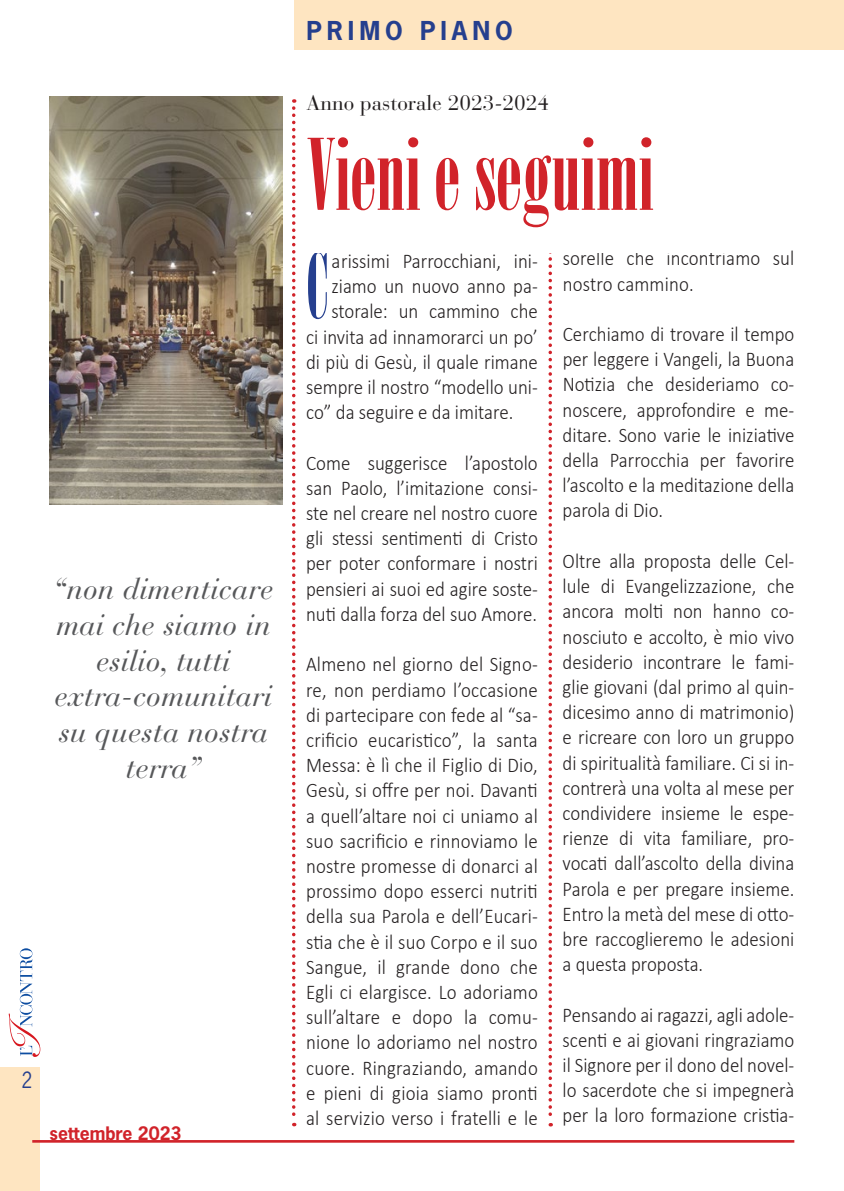
<style>
.page{position:relative;width:844px;height:1191px;background:#fff}
.page>*{position:absolute;margin:0;border:0;box-sizing:border-box;transform-origin:0 0}
.t1{font:98px "Onyx MT Std";color:#d1232a}
.t2{font:89.6px "Onyx MT Std";color:#253f8e;scale:.85 1}
.t3{font:italic 29.75px/35.7px "Bauer Bodoni Std";color:#57585a;text-align:center}
.t4{font:700 24.5px "News Gothic Std";letter-spacing:.2em;color:#253f8e}
.t5{font:300 21px/25.2px "Calibri";color:#231f20;text-align:justify;scale:.9 1}
.t6{font:21px "Bauer Bodoni Std";color:#231f20}
.t7{font:21px "News Gothic Std";color:#253f8e;scale:.9 1}
.t8{font:700 17.5px "News Gothic Std";color:#d1232a}
</style>
<div class="page">
<svg style="left:9px;top:948px;width:31px;height:109px"></svg>
<svg style="left:548px;top:253px;width:4px;height:873px"></svg>
<svg style="left:292px;top:99px;width:3px;height:1027px"></svg>
<div style="left:0;top:1067px;width:40px;height:124px;background:#fee5c1"></div>
<div style="left:294px;top:0;width:549px;height:50px;background:#fee5c1"></div>
<hr style="left:32px;top:1140px;width:762px;height:2px;background:#d1232a">
<img style="left:50px;top:97px;width:232px;height:407px">
<h3 class="t3" style="left:53px;top:571px;width:221px">“non dimenticare mai che siamo in esilio, tutti extra-comunitari su questa nostra terra”</h3>
<p class="t7" style="left:21px;top:1067px;width:14px">2</p>
<p class="t8" style="left:50px;top:1121px;width:133px">settembre 2023</p>
<p class="t4" style="left:306px;top:14px;width:208px">PRIMO PIANO</p>
<p class="t6" style="left:306px;top:91px;width:244px">Anno pastorale 2023-2024</p>
<h1 class="t1" style="left:306px;top:119px;width:348px">Vieni e seguimi</h1>
<h2 class="t2" style="left:306px;top:235px;width:27px">C</h2>
<p class="t5" style="left:331px;top:247px;width:231px">arissimi Parrocchiani, ini-</p>
<p class="t5" style="left:331px;top:273px;width:231px">ziamo un nuovo anno pa-</p>
<p class="t5" style="left:331px;top:298px;width:231px">storale: un cammino che</p>
<p class="t5" style="left:306px;top:323px;width:259px">ci invita ad innamorarci un po’</p>
<p class="t5" style="left:306px;top:348px;width:259px">di più di Gesù, il quale rimane</p>
<p class="t5" style="left:306px;top:373px;width:259px">sempre il nostro “modello uni-</p>
<p class="t5" style="left:306px;top:399px;width:232px">co” da seguire e da imitare.</p>
<p class="t5" style="left:306px;top:449px;width:259px">Come suggerisce l’apostolo san Paolo, l’imitazione consi&shy;ste nel creare nel nostro cuore gli stessi sentimenti di Cristo per poter conformare i nostri pensieri ai suoi ed agire soste&shy;nuti dalla forza del suo Amore.</p>
<p class="t5" style="left:306px;top:651px;width:259px">Almeno nel giorno del Signo&shy;re, non perdiamo l’occasione di partecipare con fede al “sa&shy;crificio eucaristico”, la santa Messa: è lì che il Figlio di Dio, Gesù, si offre per noi. Davanti a quell’altare noi ci uniamo al suo sacrificio e rinnoviamo le nostre promesse di donarci al prossimo dopo esserci nutriti della sua Parola e dell’Eucari&shy;stia che è il suo Corpo e il suo Sangue, il grande dono che Egli ci elargisce. Lo adoriamo sull’altare e dopo la comu&shy;nione lo adoriamo nel nostro cuore. Ringraziando, amando e pieni di gioia siamo pronti al servizio verso i fratelli e le</p>
<p class="t5" style="left:562px;top:245px;width:259px">sorelle che incontriamo sul nostro cammino.</p>
<p class="t5" style="left:562px;top:320px;width:259px">Cerchiamo di trovare il tempo per leggere i Vangeli, la Buona Notizia che desideriamo co&shy;noscere, approfondire e me&shy;ditare. Sono varie le iniziative della Parrocchia per favorire l’ascolto e la meditazione della parola di Dio.</p>
<p class="t5" style="left:562px;top:547px;width:259px">Oltre alla proposta delle Cel&shy;lule di Evangelizzazione, che ancora molti non hanno co&shy;nosciuto e accolto, è mio vivo desiderio incontrare le fami&shy;glie giovani (dal primo al quin&shy;dicesimo anno di matrimonio) e ricreare con loro un gruppo di spiritualità familiare. Ci si in&shy;contrerà una volta al mese per condividere insieme le espe&shy;rienze di vita familiare, pro&shy;vocati dall’ascolto della divina Parola e per pregare insieme.<br>Entro la metà del mese di otto&shy;bre raccoglieremo le adesioni a questa proposta.</p>
<p class="t5" style="left:562px;top:1001px;width:259px">Pensando ai ragazzi, agli adole&shy;scenti e ai giovani ringraziamo il Signore per il dono del novel&shy;lo sacerdote che si impegnerà per la loro formazione cristia-</p>
</div>
